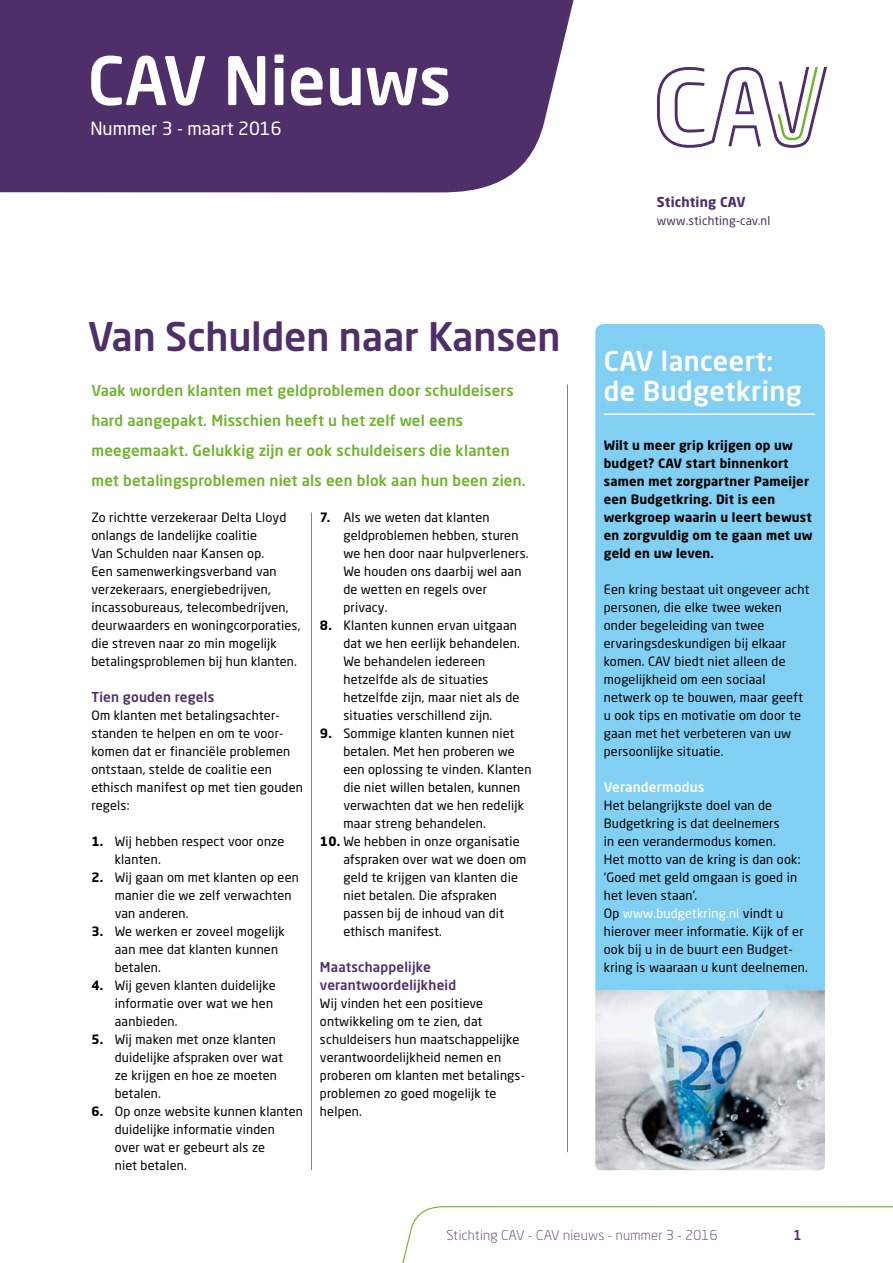
<style>
.page{position:relative;width:893px;height:1263px;background:#fff}
.page>*{position:absolute;margin:0;border:0;box-sizing:border-box;transform-origin:0 0}
.t1{font:500 66px "Neo Sans Std";color:#fff}
.t2{font:500 39px "Neo Sans Std";letter-spacing:-.005em;color:#4e2f69}
.t3{font:500 27px/30px "Neo Sans Std";letter-spacing:.015em;color:#fff}
.t4{font:18px "Neo Sans Std";color:#fff}
.t5{font:500 15px/30px "Neo Sans Std";letter-spacing:.015em;color:#6fb42d}
.t6{font:500 13.5px/18px "Neo Sans Std";letter-spacing:.015em;color:#4e2f69}
.t7{font:300 13.5px "Neo Sans Std";letter-spacing:.02em;color:#4d3069}
.t8{font:500 13.5px "Neo Sans Std";letter-spacing:.015em;color:#fff}
.t9{font:700 13.5px "Neo Sans Std";letter-spacing:.015em;color:#4e2f69}
.t10{font:500 13.5px "Neo Sans Std";color:#4d3069}
.t11{font:12.75px/18px "Neo Sans Std";letter-spacing:.015em;color:#000}
.t12{font:700 12.75px/18px "Neo Sans Std";letter-spacing:.015em;color:#000}
.t13{font:12px "Neo Sans Std";letter-spacing:.015em;color:#4e2f69}
.s1{font-weight:700}
.s2{color:#fff}
</style>
<div class="page">
<svg style="left:657px;top:67px;width:170px;height:81px"></svg>
<hr style="left:311px;top:512px;width:1px;height:658px;background:#818084">
<hr style="left:567px;top:384px;width:1px;height:768px;background:#818084">
<div style="left:0;top:0;width:574px;height:193px;background:#4e2f69"></div>
<img style="left:595px;top:990px;width:230px;height:180px">
<div style="left:595px;top:324px;width:230px;height:666px;background:#81d0f4"></div>
<hr style="left:604px;top:413px;width:211px;height:2px;background:#fff">
<svg style="left:402px;top:1206px;width:491px;height:57px"></svg>
<h1 class="t1" style="left:88px;top:39px;width:365px">CAV Nieuws</h1>
<h3 class="t4" style="left:90px;top:117px;width:193px">Nummer 3 - maart 2016</h3>
<h2 class="t2" style="left:88px;top:312px;width:474px">Van Schulden naar Kansen</h2>
<p class="t5" style="left:91px;top:375px;width:436px">Vaak worden klanten met geldproblemen door schuldeisers hard aangepakt. Misschien heeft u het zelf wel eens meegemaakt. Gelukkig zijn er ook schuldeisers die klanten met betalingsproblemen niet als een blok aan hun been zien.</p>
<p class="t11" style="left:91px;top:508px;width:211px">Zo richtte verzekeraar Delta Lloyd onlangs de landelijke coalitie<br>Van Schulden naar Kansen op.<br>Een samenwerkingsverband van verzekeraars, energiebedrijven, incassobureaus, telecombedrijven, deurwaarders en woningcorporaties, die streven naar zo min mogelijk betalingsproblemen bij hun klanten.</p>
<p class="t6" style="left:91px;top:688px;width:124px">Tien gouden regels</p>
<p class="t11" style="left:91px;top:706px;width:213px">Om klanten met betalingsachter&shy;standen te helpen en om te voor&shy;komen dat er financiële problemen ontstaan, stelde de coalitie een ethisch manifest op met tien gouden regels:</p>
<p class="t11" style="left:115px;top:832px;width:171px;text-indent:-23px"><span class="s1">1.</span> Wij hebben respect voor onze klanten.</p>
<p class="t11" style="left:115px;top:868px;width:186px;text-indent:-23px"><span class="s1">2.</span> Wij gaan om met klanten op een manier die we zelf verwachten van anderen.</p>
<p class="t11" style="left:115px;top:922px;width:172px;text-indent:-23px"><span class="s1">3.</span> We werken er zoveel mogelijk aan mee dat klanten kunnen betalen.</p>
<p class="t11" style="left:115px;top:976px;width:162px;text-indent:-23px"><span class="s1">4.</span> Wij geven klanten duidelijke informatie over wat we hen aanbieden.</p>
<p class="t11" style="left:115px;top:1030px;width:170px;text-indent:-23px"><span class="s1">5.</span> Wij maken met onze klanten duidelijke afspraken over wat ze krijgen en hoe ze moeten betalen.</p>
<p class="t11" style="left:115px;top:1102px;width:190px;text-indent:-23px"><span class="s1">6.</span> Op onze website kunnen klanten duidelijke informatie vinden over wat er gebeurt als ze<br>niet betalen.</p>
<p class="t11" style="left:343px;top:508px;width:187px;text-indent:-23px"><span class="s1">7.</span> Als we weten dat klanten geldproblemen hebben, sturen we hen door naar hulpverleners.<br>We houden ons daarbij wel aan de wetten en regels over privacy.</p>
<p class="t11" style="left:343px;top:616px;width:178px;text-indent:-23px"><span class="s1">8.</span> Klanten kunnen ervan uitgaan dat we hen eerlijk behandelen.<br>We behandelen iedereen hetzelfde als de situaties hetzelfde zijn, maar niet als de situaties verschillend zijn.</p>
<p class="t11" style="left:343px;top:724px;width:190px;text-indent:-23px"><span class="s1">9.</span> Sommige klanten kunnen niet betalen. Met hen proberen we een oplossing te vinden. Klanten die niet willen betalen, kunnen verwachten dat we hen redelijk maar streng behandelen.</p>
<p class="t11" style="left:343px;top:832px;width:184px;text-indent:-23px"><span class="s1">10.</span> We hebben in onze organisatie afspraken over wat we doen om geld te krijgen van klanten die niet betalen. Die afspraken passen bij de inhoud van dit ethisch manifest.</p>
<p class="t6" style="left:320px;top:958px;width:138px">Maatschappelijke verantwoordelijkheid</p>
<p class="t11" style="left:320px;top:994px;width:206px">Wij vinden het een positieve ontwikkeling om te zien, dat schuldeisers hun maatschappelijke verantwoordelijkheid nemen en proberen om klanten met betalings&shy;problemen zo goed mogelijk te helpen.</p>
<p class="t9" style="left:657px;top:194px;width:90px">Stichting CAV</p>
<p class="t13" style="left:657px;top:214px;width:115px">www.stichting-cav.nl</p>
<h3 class="t3" style="left:604px;top:345px;width:199px">CAV lanceert: de Budgetkring</h3>
<p class="t12" style="left:604px;top:436px;width:210px">Wilt u meer grip krijgen op uw budget? CAV start binnenkort samen met zorgpartner Pameijer een Budgetkring. Dit is een werkgroep waarin u leert bewust en zorgvuldig om te gaan met uw geld en uw leven.</p>
<p class="t11" style="left:604px;top:580px;width:207px">Een kring bestaat uit ongeveer acht personen, die elke twee weken onder begeleiding van twee ervaringsdeskundigen bij elkaar komen. CAV biedt niet alleen de mogelijkheid om een sociaal netwerk op te bouwen, maar geeft u ook tips en motivatie om door te gaan met het verbeteren van uw persoonlijke situatie.</p>
<p class="t8" style="left:604px;top:779px;width:102px">Verandermodus</p>
<p class="t11" style="left:604px;top:796px;width:205px">Het belangrijkste doel van de<br>Budgetkring is dat deelnemers<br>in een verandermodus komen.<br>Het motto van de kring is dan ook: ‘Goed met geld omgaan is goed in het leven staan’.<br>Op <span class="s2">www.budgetkring.nl</span> vindt u hierover meer informatie. Kijk of er ook bij u in de buurt een Budget&shy;kring is waaraan u kunt deelnemen.</p>
<p class="t7" style="left:446px;top:1227px;width:272px">Stichting CAV - CAV nieuws - nummer 3 - 2016</p>
<p class="t10" style="left:793px;top:1226px;width:10px">1</p>
</div>
